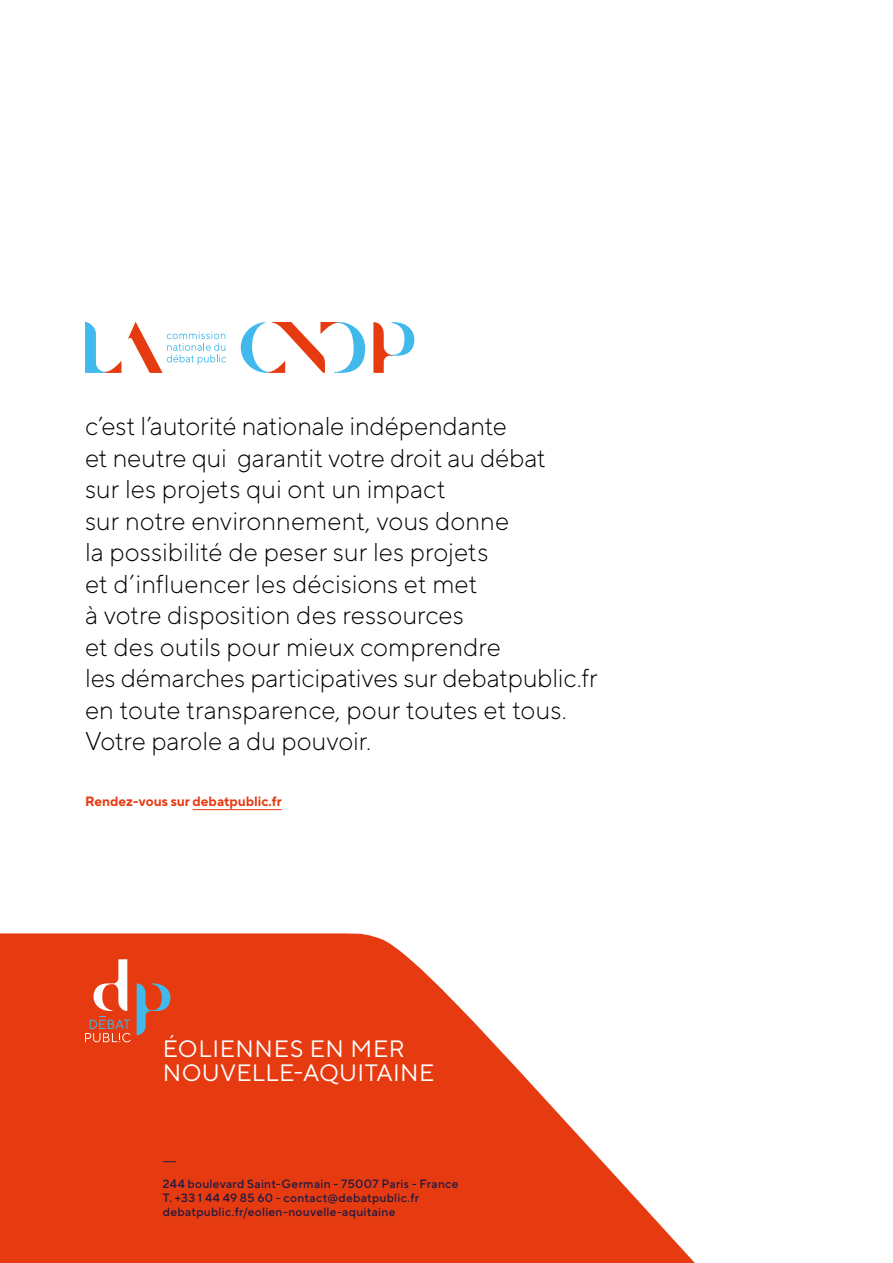
<style>
.page{position:relative;width:893px;height:1263px;background:#fff}
.page>*{position:absolute;margin:0;border:0;box-sizing:border-box;transform-origin:0 0}
.t1{font:300 25.8px/31.5px "TT Norms Pro";letter-spacing:-.005em;color:#000}
.t2{font:23.7px/24px "TT Norms Pro";letter-spacing:.015em;color:#fff}
.t3{font:700 13.5px "TT Norms Pro";color:#e63b11}
.t4{font:500 12px/14.4px "TT Norms Pro";letter-spacing:.025em;color:#201a41}
</style>
<div class="page">
<svg style="left:0;top:933px;width:695px;height:330px;fill:#e63b11"></svg>
<hr style="left:193px;top:809px;width:89px;height:1px;background:#e63b11">
<svg style="left:241px;top:322px;width:124px;height:51px"></svg>
<svg style="left:373px;top:322px;width:42px;height:51px"></svg>
<svg style="left:85px;top:322px;width:36px;height:51px"></svg>
<svg style="left:128px;top:322px;width:98px;height:51px"></svg>
<svg style="left:163px;top:1161px;width:13px;height:1px"></svg>
<svg style="left:137px;top:983px;width:34px;height:52px;background:#a96961"></svg>
<svg style="left:85px;top:959px;width:46px;height:83px"></svg>
<p class="t1" style="left:85px;top:410px;width:514px">c’est l’autorité nationale indépendante<br>et neutre qui garantit votre droit au débat<br>sur les projets qui ont un impact<br>sur notre environnement, vous donne<br>la possibilité de peser sur les projets<br>et d’influencer les décisions et met<br>à votre disposition des ressources<br>et des outils pour mieux comprendre<br>les démarches participatives sur debatpublic.fr en toute transparence, pour toutes et tous.<br>Votre parole a du pouvoir.</p>
<p class="t3" style="left:85px;top:792px;width:198px">Rendez-vous sur debatpublic.fr</p>
<p class="t2" style="left:163px;top:1036px;width:273px">ÉOLIENNES EN MER<br>NOUVELLE-AQUITAINE</p>
<p class="t4" style="left:163px;top:1175px;width:297px">244 boulevard Saint-Germain - 75007 Paris - France<br>T. +33 1 44 49 85 60 - contact@debatpublic.fr debatpublic.fr/eolien-nouvelle-aquitaine</p>
</div>
